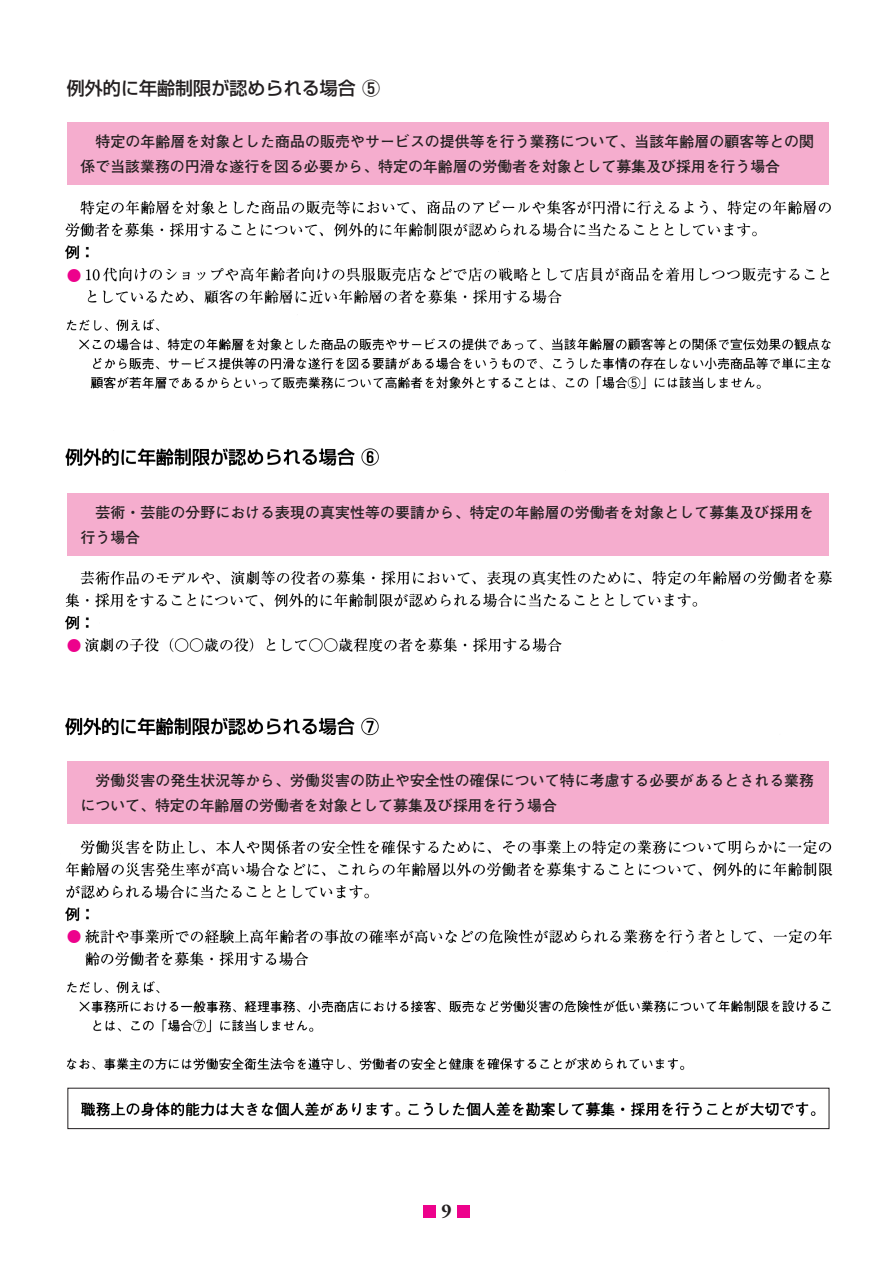
<style>
.page{position:relative;width:893px;height:1263px;background:#fff}
.page>*{position:absolute;margin:0;border:0;box-sizing:border-box;transform-origin:0 0}
.t1{font:700 19.5px "Adobe Garamond";color:#231f20}
.t2{font:500 18px "Shin Go";color:#231f20}
.t3{font:700 14.85px/25px "Futo Go B101";letter-spacing:.005em;color:#231f20}
.t4{font:500 14.7px "Shin Go";color:#ed028c}
</style>
<div class="page">
<img style="left:65px;top:200px;width:768px;height:920px">
<div style="left:423px;top:1205px;width:13px;height:12px;background:#ed028c"></div>
<div style="left:457px;top:1205px;width:13px;height:12px;background:#ed028c"></div>
<div style="left:68px;top:122px;width:761px;height:63px;background:#f5adce"></div>
<div style="left:68px;top:493px;width:761px;height:62px;background:#f5adce"></div>
<div style="left:68px;top:761px;width:761px;height:63px;background:#f5adce"></div>
<div style="left:67px;top:1088px;width:762px;height:41px;border:1px solid #231f20"></div>
<p class="t2" style="left:67px;top:76px;width:315px">例外的に年齢制限が認められる場合 ⑤</p>
<p class="t3" style="left:81px;top:129px;width:735px;text-indent:15px">特定の年齢層を対象とした商品の販売やサービスの提供等を行う業務について、当該年齢層の顧客等との関係で当該業務の円滑な遂行を図る必要から、特定の年齢層の労働者を対象として募集及び採用を行う場合</p>
<p class="t4" style="left:67px;top:266px;width:16px">●</p>
<p class="t3" style="left:81px;top:500px;width:735px;text-indent:15px">芸術・芸能の分野における表現の真実性等の要請から、特定の年齢層の労働者を対象として募集及び採用を行う場合</p>
<p class="t4" style="left:67px;top:635px;width:16px">●</p>
<p class="t3" style="left:81px;top:768px;width:735px;text-indent:15px">労働災害の発生状況等から、労働災害の防止や安全性の確保について特に考慮する必要があるとされる業務について、特定の年齢層の労働者を対象として募集及び採用を行う場合</p>
<p class="t4" style="left:67px;top:927px;width:16px">●</p>
<h1 class="t1" style="left:442px;top:1200px;width:12px">9</h1>
</div>
